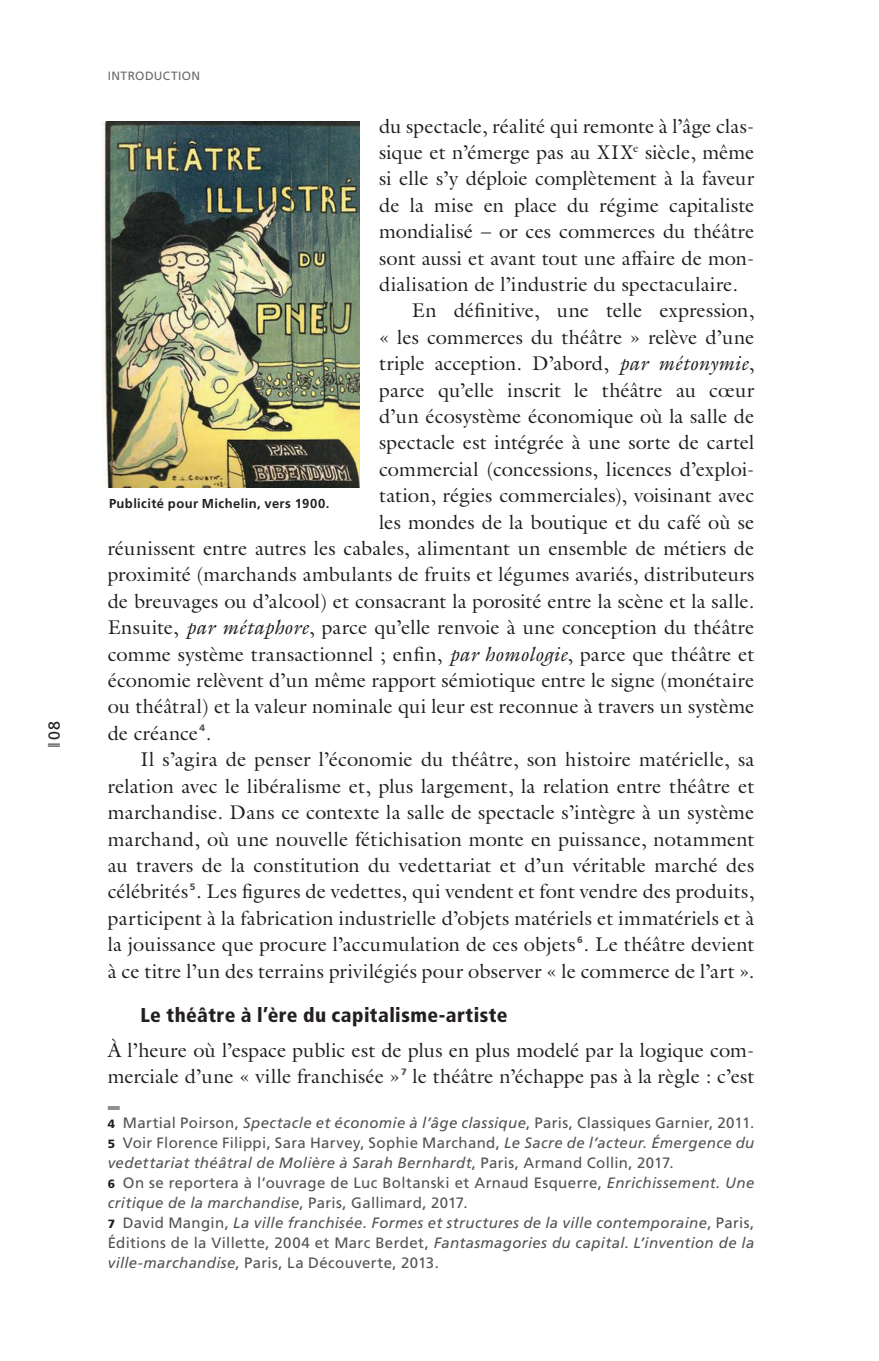
<style>
.page{position:relative;width:879px;height:1361px;background:#fff}
.page>*{position:absolute;margin:0;border:0;box-sizing:border-box;transform-origin:0 0}
.t1{font:20px/26.4px "Galliard Pro";letter-spacing:.005em;color:#231f20}
.t2{font:900 condensed 20px "Frutiger LT Pro";letter-spacing:.02em;color:#231f20}
.t3{font:16px "Frutiger LT Pro";color:#231f20}
.t4{font:15px/20px "Frutiger LT Pro";letter-spacing:.025em;color:#535355}
.t5{font:700 13px "Frutiger LT Pro";letter-spacing:.03em;color:#231f20}
.t6{font:12px "Frutiger LT Pro";letter-spacing:.035em;color:#69696c}
.s1{font-style:italic}
.s2{font-weight:900;font-size:12px;color:#231f20}
</style>
<div class="page">
<svg style="left:48px;top:744px;width:12px;height:3px"></svg>
<svg style="left:108px;top:1106px;width:12px;height:3px"></svg>
<img style="left:101px;top:122px;width:258px;height:365px">
<p class="t3" style="left:45px;top:740px;width:20px;rotate:-90deg">08</p>
<p class="t6" style="left:108px;top:68px;width:94px">INTRODUCTION</p>
<p class="t1" style="left:379px;top:112px;width:377px">du spectacle, réalité qui remonte à l’âge clas-</p>
<p class="t1" style="left:379px;top:138px;width:377px">sique et n’émerge pas au XIX<sup>e</sup> siècle, même</p>
<p class="t1" style="left:379px;top:165px;width:376px">si elle s’y déploie complètement à la faveur</p>
<p class="t1" style="left:379px;top:191px;width:377px">de la mise en place du régime capitaliste</p>
<p class="t1" style="left:379px;top:218px;width:377px">mondialisé – or ces commerces du théâtre</p>
<p class="t1" style="left:379px;top:244px;width:377px">sont aussi et avant tout une affaire de mon-</p>
<p class="t1" style="left:379px;top:270px;width:360px">dialisation de l’industrie du spectaculaire.</p>
<p class="t1" style="left:412px;top:297px;width:344px">En définitive, une telle expression,</p>
<p class="t1" style="left:379px;top:323px;width:377px">« les commerces du théâtre » relève d’une</p>
<p class="t1" style="left:379px;top:350px;width:377px">triple acception. D’abord, <span class="s1">par métonymie</span>,</p>
<p class="t1" style="left:379px;top:376px;width:376px">parce qu’elle inscrit le théâtre au cœur</p>
<p class="t1" style="left:379px;top:402px;width:377px">d’un écosystème économique où la salle de</p>
<p class="t1" style="left:379px;top:429px;width:377px">spectacle est intégrée à une sorte de cartel</p>
<p class="t1" style="left:379px;top:455px;width:377px">commercial (concessions, licences d’exploi-</p>
<p class="t1" style="left:379px;top:482px;width:377px">tation, régies commerciales), voisinant avec</p>
<p class="t1" style="left:379px;top:508px;width:377px">les mondes de la boutique et du café où se</p>
<p class="t1" style="left:108px;top:534px;width:648px">réunissent entre autres les cabales, alimentant un ensemble de métiers de</p>
<p class="t1" style="left:108px;top:561px;width:648px">proximité (marchands ambulants de fruits et légumes avariés, distributeurs</p>
<p class="t1" style="left:108px;top:587px;width:648px">de breuvages ou d’alcool) et consacrant la porosité entre la scène et la salle.</p>
<p class="t1" style="left:108px;top:614px;width:648px">Ensuite, <span class="s1">par métaphore</span>, parce qu’elle renvoie à une conception du théâtre</p>
<p class="t1" style="left:108px;top:640px;width:648px">comme système transactionnel ; enfin, <span class="s1">par homologie</span>, parce que théâtre et</p>
<p class="t1" style="left:108px;top:666px;width:648px">économie relèvent d’un même rapport sémiotique entre le signe (monétaire</p>
<p class="t1" style="left:108px;top:693px;width:648px">ou théâtral) et la valeur nominale qui leur est reconnue à travers un système</p>
<p class="t1" style="left:108px;top:719px;width:105px">de créance<sup>4</sup>.</p>
<p class="t1" style="left:140px;top:746px;width:615px">Il s’agira de penser l’économie du théâtre, son histoire matérielle, sa</p>
<p class="t1" style="left:108px;top:772px;width:648px">relation avec le libéralisme et, plus largement, la relation entre théâtre et</p>
<p class="t1" style="left:108px;top:798px;width:648px">marchandise. Dans ce contexte la salle de spectacle s’intègre à un système</p>
<p class="t1" style="left:108px;top:825px;width:648px">marchand, où une nouvelle fétichisation monte en puissance, notamment</p>
<p class="t1" style="left:108px;top:851px;width:648px">au travers de la constitution du vedettariat et d’un véritable marché des</p>
<p class="t1" style="left:108px;top:878px;width:648px">célébrités <sup>5</sup>. Les figures de vedettes, qui vendent et font vendre des produits,</p>
<p class="t1" style="left:108px;top:904px;width:648px">participent à la fabrication industrielle d’objets matériels et immatériels et à</p>
<p class="t1" style="left:108px;top:930px;width:648px">la jouissance que procure l’accumulation de ces objets <sup>6</sup>. Le théâtre devient</p>
<p class="t1" style="left:108px;top:957px;width:648px">à ce titre l’un des terrains privilégiés pour observer « le commerce de l’art ».</p>
<p class="t2" style="left:140px;top:1003px;width:369px">Le théâtre à l’ère du capitalisme-artiste</p>
<p class="t1" style="left:108px;top:1036px;width:648px">À l’heure où l’espace public est de plus en plus modelé par la logique com&shy;merciale d’une « ville franchisée »<sup>7</sup> le théâtre n’échappe pas à la règle : c’est</p>
<p class="t4" style="left:108px;top:1113px;width:648px"><span class="s2">4</span> Martial Poirson, <span class="s1">Spectacle et économie à l’âge classique</span>, Paris, Classiques Garnier, 2011.<br><span class="s2">5</span> Voir Florence Filippi, Sara Harvey, Sophie Marchand, <span class="s1">Le Sacre de l’acteur. Émergence du vedettariat théâtral de Molière à Sarah Bernhardt</span>, Paris, Armand Collin, 2017.<br><span class="s2">6</span> On se reportera à l’ouvrage de Luc Boltanski et Arnaud Esquerre, <span class="s1">Enrichissement. Une critique de la marchandise</span>, Paris, Gallimard, 2017.<br><span class="s2">7</span> David Mangin, <span class="s1">La ville franchisée. Formes et structures de la ville contemporaine</span>, Paris, Éditions de la Villette, 2004 et Marc Berdet, <span class="s1">Fantasmagories du capital</span>. <span class="s1">L’invention de la ville-marchandise</span>, Paris, La Découverte, 2013.</p>
<p class="t5" style="left:109px;top:496px;width:222px">Publicité pour Michelin, vers 1900.</p>
</div>
